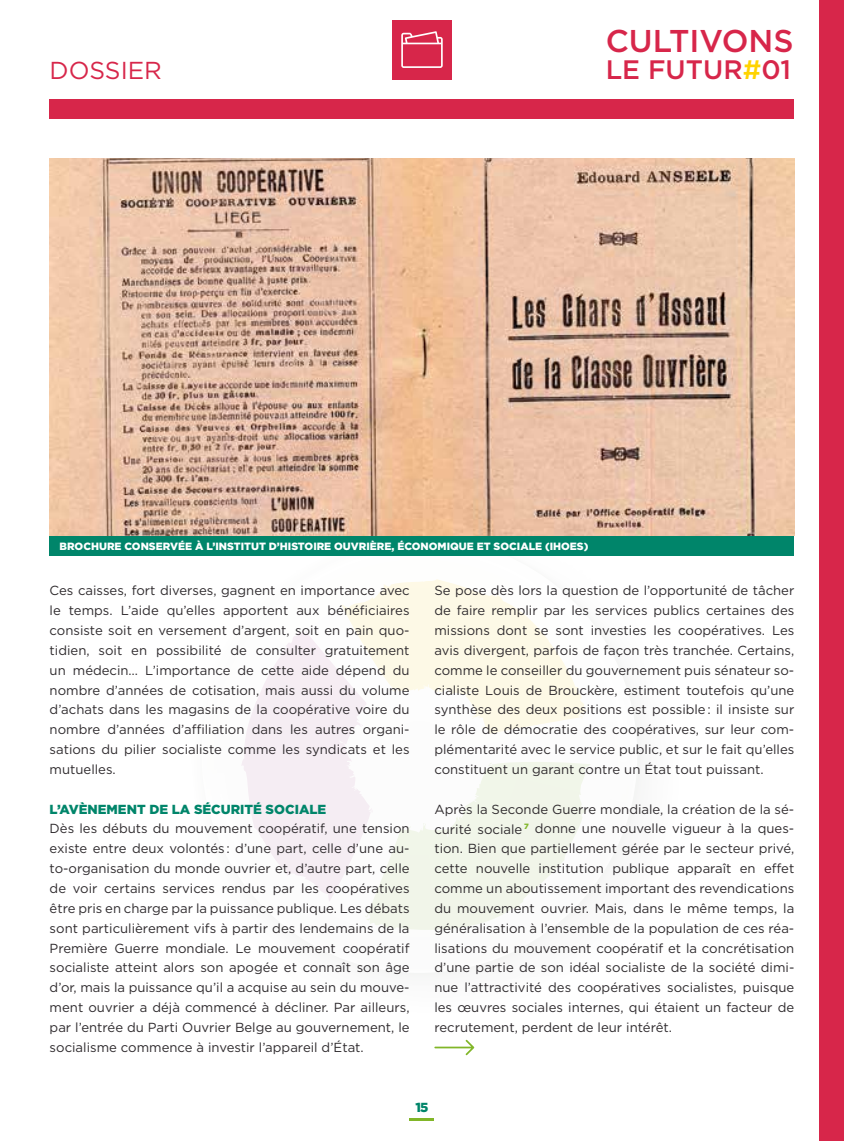
<style>
.page{position:relative;width:844px;height:1141px;background:#fff}
.page>*{position:absolute;margin:0;border:0;box-sizing:border-box;transform-origin:0 0}
.t1{font:500 31.5px "Gotham";color:#d7264a}
.t2{font:500 26.6px "Gotham";color:#d7264a}
.t3{font:24.5px "Gotham";color:#d7264a}
.t4{font:13.12px/19.8px "Gotham";color:#2f2b2e;text-align:justify}
.t5{font:900 13.12px "Gotham";color:#00856a}
.t6{font:900 10.5px "Gotham";color:#fff}
.s1{color:#ffd300}
</style>
<div class="page">
<svg style="left:348px;top:662px;width:290px;height:313px"></svg>
<svg style="left:241px;top:579px;width:349px;height:351px"></svg>
<img style="left:50px;top:159px;width:744px;height:377px">
<div style="left:50px;top:536px;width:744px;height:20px;background:#00856a"></div>
<div style="left:50px;top:99px;width:744px;height:20px;background:#d7264a"></div>
<div style="left:392px;top:20px;width:59px;height:59px;background:#d7264a"></div>
<svg style="left:401px;top:31px;width:41px;height:37px"></svg>
<svg style="left:434px;top:1040px;width:40px;height:15px"></svg>
<div style="left:819px;top:0;width:24px;height:1141px;background:#d7264a"></div>
<hr style="left:409px;top:1119px;width:25px;height:2px;background:#81b628">
<h3 class="t3" style="left:50px;top:55px;width:114px">DOSSIER</h3>
<h1 class="t1" style="left:605px;top:20px;width:189px">CULTIVONS</h1>
<h2 class="t2" style="left:605px;top:53px;width:187px">LE FUTUR<span class="s1">#</span>01</h2>
<p class="t6" style="left:60px;top:539px;width:530px">BROCHURE CONSERVÉE À L’INSTITUT D’HISTOIRE OUVRIÈRE, ÉCONOMIQUE ET SOCIALE (IHOES)</p>
<p class="t4" style="left:50px;top:580px;width:361px">Ces caisses, fort diverses, gagnent en importance avec le temps. L’aide qu’elles apportent aux bénéficiaires consiste soit en versement d’argent, soit en pain quo&shy;tidien, soit en possibilité de consulter gratuitement un médecin… L’importance de cette aide dépend du nombre d’années de cotisation, mais aussi du volume d’achats dans les magasins de la coopérative voire du nombre d’années d’affiliation dans les autres organi&shy;sations du pilier socialiste comme les syndicats et les mutuelles.</p>
<p class="t5" style="left:50px;top:800px;width:278px">L’AVÈNEMENT DE LA SÉCURITÉ SOCIALE</p>
<p class="t4" style="left:50px;top:819px;width:361px">Dès les débuts du mouvement coopératif, une tension existe entre deux volontés : d’une part, celle d’une au&shy;to-organisation du monde ouvrier et, d’autre part, celle de voir certains services rendus par les coopératives être pris en charge par la puissance publique. Les débats sont particulièrement vifs à partir des lendemains de la Première Guerre mondiale. Le mouvement coopératif socialiste atteint alors son apogée et connaît son âge d’or, mais la puissance qu’il a acquise au sein du mouve&shy;ment ouvrier a déjà commencé à décliner. Par ailleurs, par l’entrée du Parti Ouvrier Belge au gouvernement, le socialisme commence à investir l’appareil d’État.</p>
<p class="t4" style="left:434px;top:581px;width:361px">Se pose dès lors la question de l’opportunité de tâcher de faire remplir par les services publics certaines des missions dont se sont investies les coopératives. Les avis divergent, parfois de façon très tranchée. Certains, comme le conseiller du gouvernement puis sénateur so&shy;cialiste Louis de Brouckère, estiment toutefois qu’une synthèse des deux positions est possible : il insiste sur le rôle de démocratie des coopératives, sur leur com&shy;plémentarité avec le service public, et sur le fait qu’elles constituent un garant contre un État tout puissant.</p>
<p class="t4" style="left:434px;top:799px;width:361px">Après la Seconde Guerre mondiale, la création de la sé&shy;curité sociale <sup>7</sup> donne une nouvelle vigueur à la ques&shy;tion. Bien que partiellement gérée par le secteur privé, cette nouvelle institution publique apparaît en effet comme un aboutissement important des revendications du mouvement ouvrier. Mais, dans le même temps, la généralisation à l’ensemble de la population de ces réa&shy;lisations du mouvement coopératif et la concrétisation d’une partie de son idéal socialiste de la société dimi&shy;nue l’attractivité des coopératives socialistes, puisque les œuvres sociales internes, qui étaient un facteur de recrutement, perdent de leur intérêt.</p>
<p class="t5" style="left:415px;top:1098px;width:15px">15</p>
</div>
